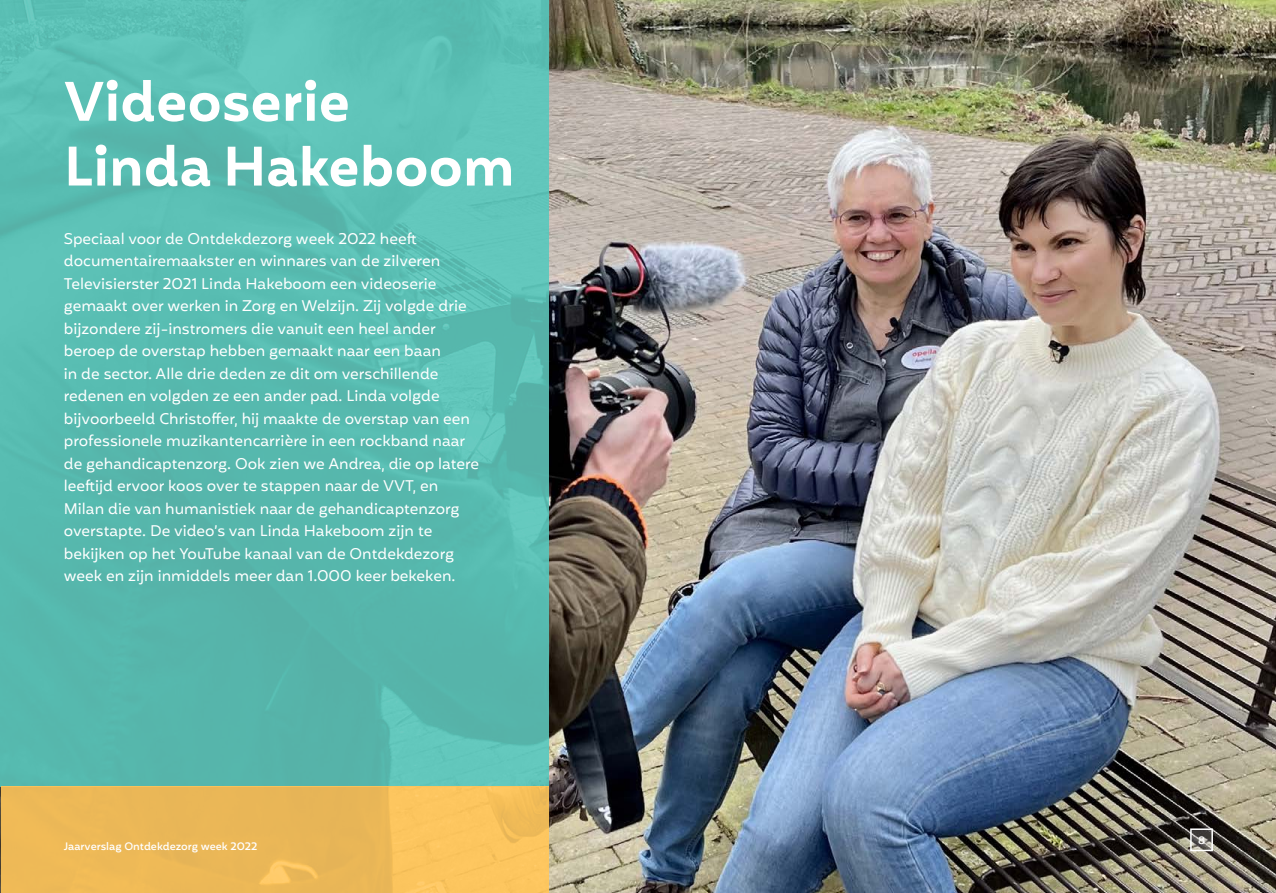
<style>
.page{position:relative;width:1276px;height:893px;background:#fff}
.page>*{position:absolute;margin:0;border:0;box-sizing:border-box;transform-origin:0 0}
.t1{font:600 54px/64.8px "Mohr";color:#fff}
.t2{font:15px/22.5px "Mohr";color:#fff}
.t3{font:500 10.5px "Mohr";color:#fff}
</style>
<div class="page">
<img style="left:0;top:0;width:1276px;height:893px">
<div style="left:0;top:0;width:549px;height:787px;background:linear-gradient(to right,#57baaf,#5bbdb3)"></div>
<div style="left:1px;top:787px;width:548px;height:106px;background:linear-gradient(to right,#e8b555,#f7c25d)"></div>
<svg style="left:1193px;top:831px;width:17px;height:17px"></svg>
<div style="left:1190px;top:828px;width:23px;height:23px;border:2px solid #fff"></div>
<h1 class="t1" style="left:64px;top:70px;width:452px">Videoserie<br>Linda Hakeboom</h1>
<p class="t2" style="left:64px;top:227px;width:417px">Speciaal voor de Ontdekdezorg week 2022 heeft documentairemaakster en winnares van de zilveren Televisierster 2021 Linda Hakeboom een videoserie gemaakt over werken in Zorg en Welzijn. Zij volgde drie bijzondere zij-instromers die vanuit een heel ander beroep de overstap hebben gemaakt naar een baan<br>in de sector. Alle drie deden ze dit om verschillende redenen en volgden ze een ander pad. Linda volgde bijvoorbeeld Christoffer, hij maakte de overstap van een professionele muzikantencarrière in een rockband naar de gehandicaptenzorg. Ook zien we Andrea, die op latere leeftijd ervoor koos over te stappen naar de VVT, en Milan die van humanistiek naar de gehandicaptenzorg overstapte. De video’s van Linda Hakeboom zijn te bekijken op het YouTube kanaal van de Ontdekdezorg week en zijn inmiddels meer dan 1.000 keer bekeken.</p>
<p class="t3" style="left:64px;top:841px;width:195px">Jaarverslag Ontdekdezorg week 2022</p>
<p class="t3" style="left:1198px;top:834px;width:9px">8</p>
</div>
